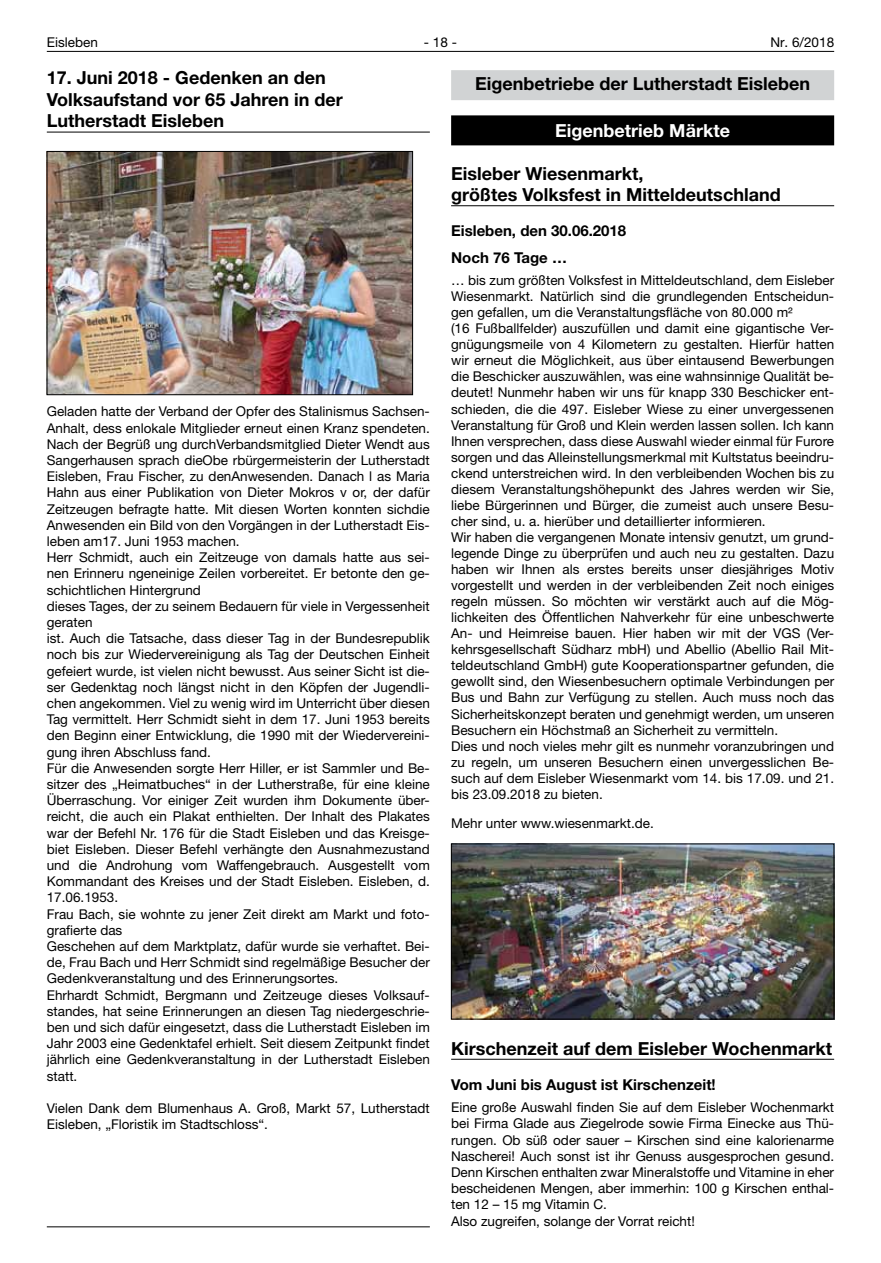
<style>
.page{position:relative;width:881px;height:1263px;background:#fff}
.page>*{position:absolute;margin:0;border:0;box-sizing:border-box;transform-origin:0 0}
.t1{font:700 18px/21.6px "Helvetica Neue LT";color:#000}
.t2{font:700 18px "Helvetica Neue LT";color:#fff}
.t3{font:700 15px/26.5px "Helvetica Neue LT";color:#000}
.t4{font:13.5px/16.2px "Helvetica Neue LT";color:#000}
</style>
<div class="page">
<hr style="left:47px;top:51px;width:786px;height:1px;background:#000">
<div style="left:451px;top:70px;width:382px;height:30px;background:#d1d3d4"></div>
<div style="left:451px;top:115px;width:382px;height:30px;background:#000"></div>
<hr style="left:451px;top:205px;width:382px;height:1px;background:#000">
<hr style="left:451px;top:1059px;width:382px;height:1px;background:#000">
<img style="left:453px;top:846px;width:378px;height:171px">
<div style="left:451px;top:844px;width:382px;height:175px;border:1px solid #000"></div>
<hr style="left:47px;top:132px;width:382px;height:1px;background:#000">
<img style="left:49px;top:153px;width:361px;height:240px">
<div style="left:47px;top:151px;width:365px;height:244px;border:1px solid #000"></div>
<hr style="left:47px;top:1226px;width:382px;height:1px;background:#000">
<p class="t4" style="left:47px;top:34px;width:53px">Eisleben</p>
<p class="t4" style="left:424px;top:34px;width:35px">- 18 -</p>
<p class="t4" style="left:770px;top:34px;width:65px">Nr. 6/2018</p>
<h1 class="t1" style="left:475px;top:72px;width:336px">Eigenbetriebe der Lutherstadt Eisleben</h1>
<h1 class="t2" style="left:555px;top:119px;width:176px">Eigenbetrieb Märkte</h1>
<h1 class="t1" style="left:451px;top:162px;width:331px">Eisleber Wiesenmarkt,<br>größtes Volksfest in Mitteldeutschland</h1>
<p class="t3" style="left:451px;top:217px;width:177px">Eisleben, den 30.06.2018<br>Noch 76 Tage …</p>
<p class="t4" style="left:451px;top:272px;width:384px">… bis zum größten Volksfest in Mitteldeutschland, dem Eisleber Wiesenmarkt. Natürlich sind die grundlegenden Entscheidun&shy;gen gefallen, um die Veranstaltungsfläche von 80.000 m²<br>(16 Fußballfelder) auszufüllen und damit eine gigantische Ver&shy;gnügungsmeile von 4 Kilometern zu gestalten. Hierfür hatten wir erneut die Möglichkeit, aus über eintausend Bewerbungen die Beschicker auszuwählen, was eine wahnsinnige Qualität be&shy;deutet! Nunmehr haben wir uns für knapp 330 Beschicker ent&shy;schieden, die die 497. Eisleber Wiese zu einer unvergessenen Veranstaltung für Groß und Klein werden lassen sollen. Ich kann Ihnen versprechen, dass diese Auswahl wieder einmal für Furore sorgen und das Alleinstellungsmerkmal mit Kultstatus beeindru&shy;ckend unterstreichen wird. In den verbleibenden Wochen bis zu diesem Veranstaltungshöhepunkt des Jahres werden wir Sie, liebe Bürgerinnen und Bürger, die zumeist auch unsere Besu&shy;cher sind, u. a. hierüber und detaillierter informieren.<br>Wir haben die vergangenen Monate intensiv genutzt, um grund&shy;legende Dinge zu überprüfen und auch neu zu gestalten. Dazu haben wir Ihnen als erstes bereits unser diesjähriges Motiv vorgestellt und werden in der verbleibenden Zeit noch einiges regeln müssen. So möchten wir verstärkt auch auf die Mög&shy;lichkeiten des Öffentlichen Nahverkehr für eine unbeschwerte An- und Heimreise bauen. Hier haben wir mit der VGS (Ver&shy;kehrsgesellschaft Südharz mbH) und Abellio (Abellio Rail Mit&shy;teldeutschland GmbH) gute Kooperationspartner gefunden, die gewollt sind, den Wiesenbesuchern optimale Verbindungen per Bus und Bahn zur Verfügung zu stellen. Auch muss noch das Sicherheitskonzept beraten und genehmigt werden, um unseren Besuchern ein Höchstmaß an Sicherheit zu vermitteln.<br>Dies und noch vieles mehr gilt es nunmehr voranzubringen und zu regeln, um unseren Besuchern einen unvergesslichen Be&shy;such auf dem Eisleber Wiesenmarkt vom 14. bis 17.09. und 21. bis 23.09.2018 zu bieten.</p>
<p class="t4" style="left:451px;top:815px;width:204px">Mehr unter www.wiesenmarkt.de.</p>
<h1 class="t1" style="left:47px;top:67px;width:297px">17. Juni 2018 - Gedenken an den<br>Volksaufstand vor 65 Jahren in der<br>Lutherstadt Eisleben</h1>
<p class="t4" style="left:47px;top:403px;width:384px">Geladen hatte der Verband der Opfer des Stalinismus Sachsen-Anhalt, dess enlokale Mitglieder erneut einen Kranz spendeten.<br>Nach der Begrüß ung durchVerbandsmitglied Dieter Wendt aus Sangerhausen sprach dieObe rbürgermeisterin der Lutherstadt Eisleben, Frau Fischer, zu denAnwesenden. Danach l as Maria Hahn aus einer Publikation von Dieter Mokros v or, der dafür Zeitzeugen befragte hatte. Mit diesen Worten konnten sichdie Anwesenden ein Bild von den Vorgängen in der Lutherstadt Eis&shy;leben am17. Juni 1953 machen.<br>Herr Schmidt, auch ein Zeitzeuge von damals hatte aus sei&shy;nen Erinneru ngeneinige Zeilen vorbereitet. Er betonte den ge&shy;schichtlichen Hintergrund<br>dieses Tages, der zu seinem Bedauern für viele in Vergessenheit geraten<br>ist. Auch die Tatsache, dass dieser Tag in der Bundesrepublik noch bis zur Wiedervereinigung als Tag der Deutschen Einheit gefeiert wurde, ist vielen nicht bewusst. Aus seiner Sicht ist die&shy;ser Gedenktag noch längst nicht in den Köpfen der Jugendli&shy;chen angekommen. Viel zu wenig wird im Unterricht über diesen Tag vermittelt. Herr Schmidt sieht in dem 17. Juni 1953 bereits den Beginn einer Entwicklung, die 1990 mit der Wiedervereini&shy;gung ihren Abschluss fand.<br>Für die Anwesenden sorgte Herr Hiller, er ist Sammler und Be&shy;sitzer des „Heimatbuches“ in der Lutherstraße, für eine kleine Überraschung. Vor einiger Zeit wurden ihm Dokumente über&shy;reicht, die auch ein Plakat enthielten. Der Inhalt des Plakates war der Befehl Nr. 176 für die Stadt Eisleben und das Kreisge&shy;biet Eisleben. Dieser Befehl verhängte den Ausnahmezustand und die Androhung vom Waffengebrauch. Ausgestellt vom Kommandant des Kreises und der Stadt Eisleben. Eisleben, d.<br>17.06.1953.<br>Frau Bach, sie wohnte zu jener Zeit direkt am Markt und foto&shy;grafierte das<br>Geschehen auf dem Marktplatz, dafür wurde sie verhaftet. Bei&shy;de, Frau Bach und Herr Schmidt sind regelmäßige Besucher der Gedenkveranstaltung und des Erinnerungsortes.<br>Ehrhardt Schmidt, Bergmann und Zeitzeuge dieses Volksauf&shy;standes, hat seine Erinnerungen an diesen Tag niedergeschrie&shy;ben und sich dafür eingesetzt, dass die Lutherstadt Eisleben im Jahr 2003 eine Gedenktafel erhielt. Seit diesem Zeitpunkt findet jährlich eine Gedenkveranstaltung in der Lutherstadt Eisleben statt.</p>
<p class="t4" style="left:47px;top:1100px;width:384px">Vielen Dank dem Blumenhaus A. Groß, Markt 57, Lutherstadt<br>Eisleben, „Floristik im Stadtschloss“.</p>
<h1 class="t1" style="left:451px;top:1037px;width:382px">Kirschenzeit auf dem Eisleber Wochenmarkt</h1>
<p class="t3" style="left:451px;top:1071px;width:266px">Vom Juni bis August ist Kirschenzeit!</p>
<p class="t4" style="left:451px;top:1099px;width:384px">Eine große Auswahl finden Sie auf dem Eisleber Wochenmarkt bei Firma Glade aus Ziegelrode sowie Firma Einecke aus Thü&shy;rungen. Ob süß oder sauer – Kirschen sind eine kalorienarme Nascherei! Auch sonst ist ihr Genuss ausgesprochen gesund.<br>Denn Kirschen enthalten zwar Mineralstoffe und Vitamine in eher bescheidenen Mengen, aber immerhin: 100 g Kirschen enthal&shy;ten 12 – 15 mg Vitamin C.<br>Also zugreifen, solange der Vorrat reicht!</p>
</div>
